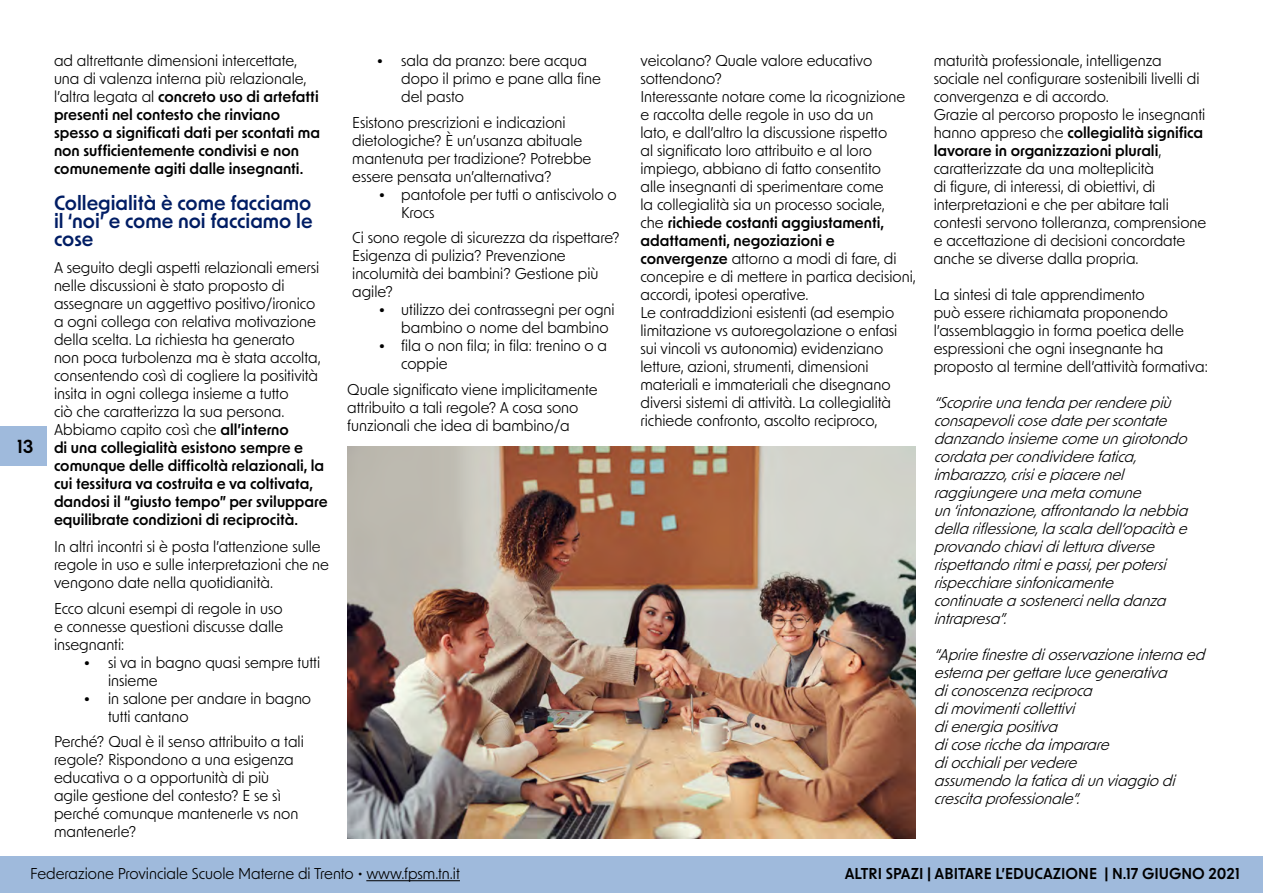
<style>
.page{position:relative;width:1263px;height:893px;background:#fff}
.page>*{position:absolute;margin:0;border:0;box-sizing:border-box;transform-origin:0 0}
.t1{font:600 19.5px/18px "New Order";color:#001d64;text-align:justify}
.t2{font:600 18px "New Order";color:#000}
.t3{font:15px/18px "New Order";color:#000}
.t4{font:italic 15px/18px "New Order";color:#000}
.t5{font:600 15px/18px "New Order";color:#000}
.s1{font-weight:400}
.s2{font-weight:600}
.s3{font-weight:700}
</style>
<div class="page">
<div style="left:0;top:856px;width:1263px;height:37px;background:#9fbadc"></div>
<div style="left:0;top:427px;width:46px;height:39px;background:#9fbadc"></div>
<hr style="left:366px;top:880px;width:94px;height:1px;background:#000">
<img style="left:347px;top:446px;width:569px;height:393px">
<p class="t2" style="left:17px;top:435px;width:18px">13</p>
<p class="t5" style="left:54px;top:51px;width:267px"><span class="s1">ad altrettante dimensioni intercettate, una di valenza interna più relazionale, l’altra legata al</span> concreto uso di artefatti presenti nel contesto che rinviano spesso a significati dati per scontati ma non sufficientemente condivisi e non comunemente agiti dalle insegnanti.</p>
<h1 class="t1" style="left:54px;top:193px;width:260px">Collegialità è come facciamo il ‘noi’ e come noi facciamo le cose</h1>
<p class="t3" style="left:54px;top:258px;width:275px">A seguito degli aspetti relazionali emersi nelle discussioni è stato proposto di assegnare un aggettivo positivo/ironico a ogni collega con relativa motivazione della scelta. La richiesta ha generato<br>non poca turbolenza ma è stata accolta, consentendo così di cogliere la positività insita in ogni collega insieme a tutto<br>ciò che caratterizza la sua persona.<br>Abbiamo capito così che <span class="s2">all’interno<br>di una collegialità esistono sempre e comunque delle difficoltà relazionali, la cui tessitura va costruita e va coltivata, dandosi il “giusto tempo” per sviluppare equilibrate condizioni di reciprocità.</span></p>
<p class="t3" style="left:54px;top:537px;width:277px">In altri incontri si è posta l’attenzione sulle regole in uso e sulle interpretazioni che ne vengono date nella quotidianità.</p>
<p class="t3" style="left:54px;top:598px;width:231px;text-align:justify">Ecco alcuni esempi di regole in uso e connesse questioni discusse dalle insegnanti:</p>
<p class="t3" style="left:108px;top:652px;width:214px;text-indent:-24px"><span class="s3">•</span> si va in bagno quasi sempre tutti insieme</p>
<p class="t3" style="left:108px;top:688px;width:205px;text-indent:-24px"><span class="s3">•</span> in salone per andare in bagno tutti cantano</p>
<p class="t3" style="left:54px;top:732px;width:251px">Perché? Qual è il senso attribuito a tali regole? Rispondono a una esigenza educativa o a opportunità di più agile gestione del contesto? E se sì perché comunque mantenerle vs non mantenerle?</p>
<p class="t3" style="left:401px;top:51px;width:201px;text-indent:-24px"><span class="s3">•</span> sala da pranzo: bere acqua dopo il primo e pane alla fine del pasto</p>
<p class="t3" style="left:352px;top:112px;width:241px">Esistono prescrizioni e indicazioni dietologiche? È un’usanza abituale mantenuta per tradizione? Potrebbe essere pensata un’alternativa?</p>
<p class="t3" style="left:401px;top:184px;width:217px;text-indent:-22px"><span class="s3">•</span> pantofole per tutti o antiscivolo o<br>Krocs</p>
<p class="t3" style="left:352px;top:228px;width:269px">Ci sono regole di sicurezza da rispettare?<br>Esigenza di pulizia? Prevenzione incolumità dei bambini? Gestione più agile?</p>
<p class="t3" style="left:401px;top:300px;width:215px;text-indent:-22px"><span class="s3">•</span> utilizzo dei contrassegni per ogni bambino o nome del bambino</p>
<p class="t3" style="left:401px;top:336px;width:207px;text-indent:-22px"><span class="s3">•</span> fila o non fila; in fila: trenino o a coppie</p>
<p class="t3" style="left:347px;top:379px;width:252px">Quale significato viene implicitamente attribuito a tali regole? A cosa sono funzionali che idea di bambino/a</p>
<p class="t3" style="left:640px;top:51px;width:277px">veicolano? Quale valore educativo sottendono?<br>Interessante notare come la ricognizione e raccolta delle regole in uso da un<br>lato, e dall’altro la discussione rispetto<br>al significato loro attribuito e al loro impiego, abbiano di fatto consentito<br>alle insegnanti di sperimentare come<br>la collegialità sia un processo sociale,<br>che <span class="s2">richiede costanti aggiustamenti, adattamenti, negoziazioni e convergenze</span> attorno a modi di fare, di concepire e di mettere in partica decisioni, accordi, ipotesi operative.<br>Le contraddizioni esistenti (ad esempio limitazione vs autoregolazione o enfasi sui vincoli vs autonomia) evidenziano letture, azioni, strumenti, dimensioni materiali e immateriali che disegnano diversi sistemi di attività. La collegialità richiede confronto, ascolto reciproco,</p>
<p class="t3" style="left:934px;top:51px;width:274px">maturità professionale, intelligenza sociale nel configurare sostenibili livelli di convergenza e di accordo.<br>Grazie al percorso proposto le insegnanti hanno appreso che <span class="s2">collegialità significa lavorare in organizzazioni plurali</span>, caratterizzate da una molteplicità<br>di figure, di interessi, di obiettivi, di interpretazioni e che per abitare tali contesti servono tolleranza, comprensione e accettazione di decisioni concordate anche se diverse dalla propria.</p>
<p class="t3" style="left:934px;top:285px;width:276px">La sintesi di tale apprendimento<br>può essere richiamata proponendo l’assemblaggio in forma poetica delle espressioni che ogni insegnante ha proposto al termine dell’attività formativa:</p>
<p class="t4" style="left:934px;top:393px;width:260px">“Scoprireuna tenda perrenderepiù consapevolicosedateperscontate danzando insiemecomeungirotondo cordata percondividerefatica, imbarazzo,crisiepiacerenel raggiungereuna meta comune un‘intonazione,affrontando la nebbia della riflessione,la scala dell’opacità e provando chiavidilettura diverse rispettando ritmiepassi,perpotersi rispecchiaresinfonicamente continuatea sostenercinella danza intrapresa”.</p>
<p class="t4" style="left:934px;top:645px;width:277px">“Aprirefinestrediosservazioneinterna ed esterna pergettarelucegenerativa diconoscenza reciproca dimovimenticollettivi<br>dienergia positiva<br>dicosericcheda imparare diocchialipervedere<br>assumendo la fatica diunviaggio di crescita professionale”.</p>
<p class="t3" style="left:30px;top:864px;width:431px">Federazione Provinciale Scuole Materne di Trento • www.fpsm.tn.it</p>
<p class="t5" style="left:845px;top:864px;width:396px">ALTRI SPAZI | ABITARE L’EDUCAZIONE | N.17 GIUGNO 2021</p>
</div>
